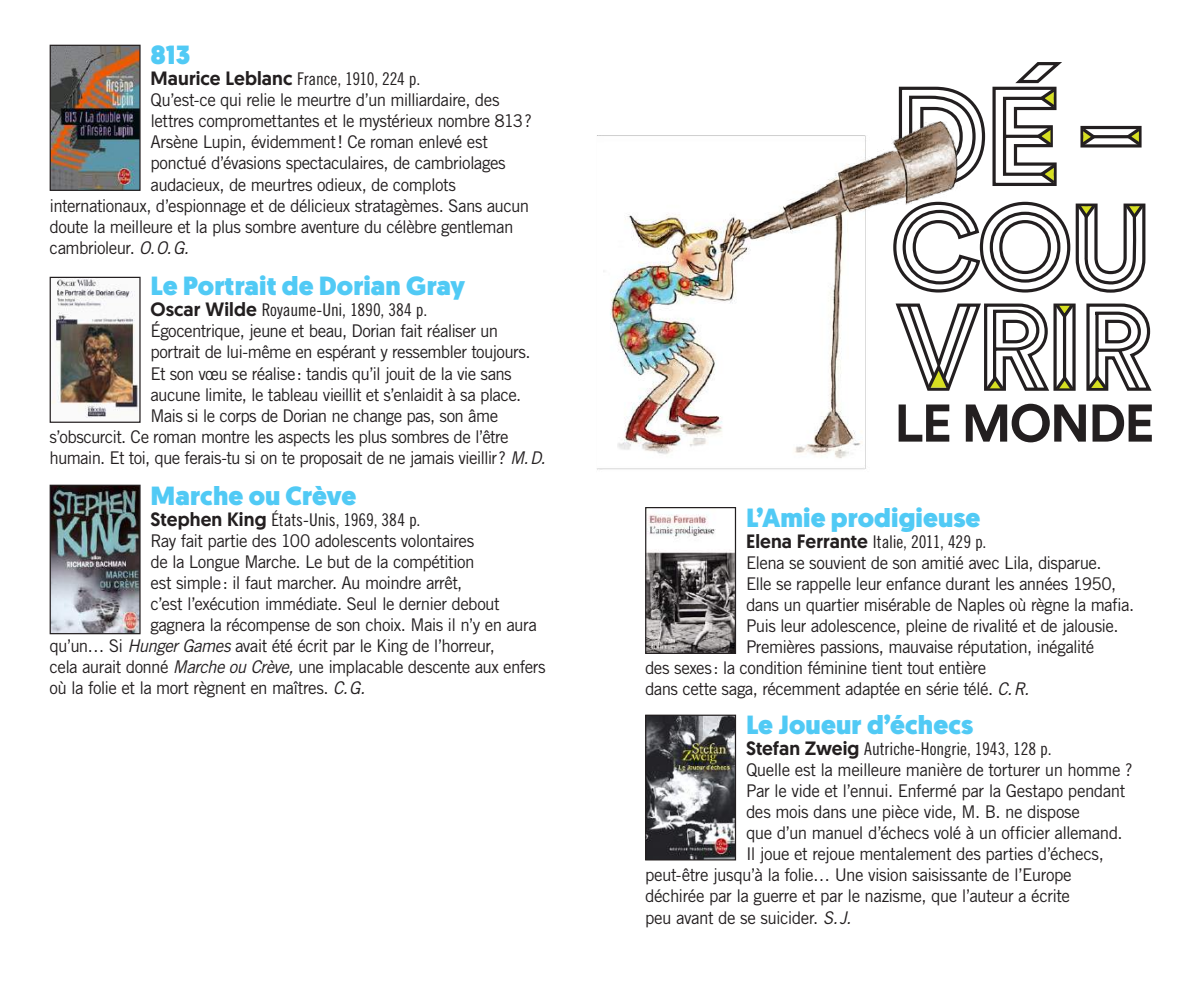
<style>
.page{position:relative;width:1191px;height:993px;background:#fff}
.page>*{position:absolute;margin:0;border:0;box-sizing:border-box;transform-origin:0 0}
.t1{font:900 26.25px "Geomanist";letter-spacing:.005em;color:#51caf5}
.t2{font:17.5px "Trade Gothic LT Pro";letter-spacing:-.035em;color:#231f20}
.t3{font:17.5px "Trade Gothic LT Pro Cn 18";letter-spacing:-.005em;color:#231f20}
.s1{font-family:"Geomanist";font-weight:500;font-size:19.25px}
.s2{font-style:italic}
</style>
<div class="page">
<img style="left:52px;top:47px;width:87px;height:142px">
<div style="left:50px;top:45px;width:91px;height:146px;border:1px solid #231f20"></div>
<img style="left:52px;top:279px;width:87px;height:139px">
<div style="left:50px;top:277px;width:91px;height:145px;border:1px solid #231f20"></div>
<img style="left:52px;top:486px;width:87px;height:146px">
<div style="left:50px;top:484px;width:91px;height:150px;border:1px solid #231f20"></div>
<img style="left:647px;top:716px;width:87px;height:142px">
<div style="left:645px;top:714px;width:91px;height:146px;border:1px solid #231f20"></div>
<img style="left:647px;top:514px;width:87px;height:137px">
<div style="left:645px;top:507px;width:91px;height:146px;border:1px solid #231f20"></div>
<svg style="left:965px;top:403px;width:120px;height:39px"></svg>
<svg style="left:1092px;top:404px;width:59px;height:37px"></svg>
<svg style="left:898px;top:62px;width:254px;height:329px"></svg>
<svg style="left:962px;top:95px;width:181px;height:296px"></svg>
<svg style="left:1084px;top:372px;width:25px;height:19px"></svg>
<svg style="left:1053px;top:301px;width:23px;height:20px"></svg>
<svg style="left:1053px;top:372px;width:23px;height:19px"></svg>
<svg style="left:1036px;top:86px;width:22px;height:25px"></svg>
<svg style="left:962px;top:124px;width:184px;height:162px"></svg>
<svg style="left:983px;top:308px;width:58px;height:83px"></svg>
<img style="left:597px;top:93px;width:365px;height:377px">
<h1 class="t1" style="left:150px;top:37px;width:41px">813</h1>
<p class="t3" style="left:150px;top:69px;width:271px"><span class="s1">Maurice Leblanc</span> France, 1910, 224 p.</p>
<p class="t2" style="left:150px;top:90px;width:351px">Qu’est-ce qui relie le meurtre d’un milliardaire, des</p>
<p class="t2" style="left:150px;top:111px;width:383px">lettres compromettantes et le mystérieux nombre 813?</p>
<p class="t2" style="left:150px;top:132px;width:339px">Arsène Lupin, évidemment! Ce roman enlevé est</p>
<p class="t2" style="left:150px;top:153px;width:357px">ponctué d’évasions spectaculaires, de cambriolages</p>
<p class="t2" style="left:150px;top:174px;width:307px">audacieux, de meurtres odieux, de complots</p>
<p class="t2" style="left:50px;top:195px;width:481px">internationaux, d’espionnage et de délicieux stratagèmes. Sans aucun</p>
<p class="t2" style="left:50px;top:216px;width:465px">doute la meilleure et la plus sombre aventure du célèbre gentleman</p>
<p class="t2" style="left:50px;top:237px;width:145px">cambrioleur. <span class="s2">O.O.G.</span></p>
<h1 class="t1" style="left:150px;top:268px;width:316px">Le Portrait de Dorian Gray</h1>
<p class="t3" style="left:150px;top:300px;width:278px"><span class="s1">Oscar Wilde</span> Royaume-Uni, 1890, 384 p.</p>
<p class="t2" style="left:150px;top:320px;width:349px">Égocentrique, jeune et beau, Dorian fait réaliser un</p>
<p class="t2" style="left:150px;top:341px;width:381px">portrait de lui-même en espérant y ressembler toujours.</p>
<p class="t2" style="left:150px;top:362px;width:363px">Et son vœu se réalise: tandis qu’il jouit de la vie sans</p>
<p class="t2" style="left:150px;top:383px;width:372px">aucune limite, le tableau vieillit et s’enlaidit à sa place.</p>
<p class="t2" style="left:150px;top:404px;width:349px">Mais si le corps de Dorian ne change pas, son âme</p>
<p class="t2" style="left:50px;top:425px;width:460px">s’obscurcit. Ce roman montre les aspects les plus sombres de l’être</p>
<p class="t2" style="left:50px;top:446px;width:502px">humain. Et toi, que ferais-tu si on te proposait de ne jamais vieillir? <span class="s2">M.D.</span></p>
<h1 class="t1" style="left:150px;top:478px;width:207px">Marche ou Crève</h1>
<p class="t3" style="left:150px;top:509px;width:271px"><span class="s1">Stephen King</span> États-Unis, 1969, 384 p.</p>
<p class="t2" style="left:150px;top:530px;width:325px">Ray fait partie des 100 adolescents volontaires</p>
<p class="t2" style="left:150px;top:551px;width:325px">de la Longue Marche. Le but de la compétition</p>
<p class="t2" style="left:150px;top:572px;width:313px">est simple: il faut marcher. Au moindre arrêt,</p>
<p class="t2" style="left:150px;top:593px;width:351px">c’est l’exécution immédiate. Seul le dernier debout</p>
<p class="t2" style="left:150px;top:614px;width:388px">gagnera la récompense de son choix. Mais il n’y en aura</p>
<p class="t2" style="left:50px;top:635px;width:447px">qu’un… Si <span class="s2">HungerGames</span>avait été écrit par le King de l’horreur,</p>
<p class="t2" style="left:50px;top:656px;width:498px">cela aurait donné <span class="s2">Marcheou Crève,</span>une implacable descente aux enfers</p>
<p class="t2" style="left:50px;top:677px;width:321px">où la folie et la mort règnent en maîtres. <span class="s2">C.G.</span></p>
<h1 class="t1" style="left:746px;top:499px;width:236px">L’Amie prodigieuse</h1>
<p class="t3" style="left:746px;top:531px;width:242px"><span class="s1">Elena Ferrante</span> Italie, 2011, 429 p.</p>
<p class="t2" style="left:746px;top:551px;width:357px">Elena se souvient de son amitié avec Lila, disparue.</p>
<p class="t2" style="left:746px;top:572px;width:372px">Elle se rappelle leur enfance durant les années 1950,</p>
<p class="t2" style="left:746px;top:593px;width:390px">dans un quartier misérable de Naples où règne la mafia.</p>
<p class="t2" style="left:746px;top:614px;width:374px">Puis leur adolescence, pleine de rivalité et de jalousie.</p>
<p class="t2" style="left:746px;top:635px;width:350px">Premières passions, mauvaise réputation, inégalité</p>
<p class="t2" style="left:645px;top:656px;width:342px">des sexes: la condition féminine tient tout entière</p>
<p class="t2" style="left:645px;top:677px;width:390px">dans cette saga, récemment adaptée en série télé. <span class="s2">C.R.</span></p>
<h1 class="t1" style="left:746px;top:707px;width:228px">Le Joueur d’échecs</h1>
<p class="t3" style="left:746px;top:738px;width:307px"><span class="s1">Stefan Zweig</span> Autriche-Hongrie, 1943, 128 p.</p>
<p class="t2" style="left:746px;top:759px;width:388px">Quelle est la meilleure manière de torturer un homme ?</p>
<p class="t2" style="left:746px;top:780px;width:381px">Par le vide et l’ennui. Enfermé par la Gestapo pendant</p>
<p class="t2" style="left:746px;top:801px;width:335px">des mois dans une pièce vide, M. B. ne dispose</p>
<p class="t2" style="left:746px;top:822px;width:378px">que d’un manuel d’échecs volé à un officier allemand.</p>
<p class="t2" style="left:746px;top:843px;width:359px">Il joue et rejoue mentalement des parties d’échecs,</p>
<p class="t2" style="left:645px;top:864px;width:428px">peut-être jusqu’à la folie… Une vision saisissante de l’Europe</p>
<p class="t2" style="left:645px;top:885px;width:426px">déchirée par la guerre et par le nazisme, que l’auteur a écrite</p>
<p class="t2" style="left:645px;top:906px;width:212px">peu avant de se suicider. <span class="s2">S.J.</span></p>
</div>
